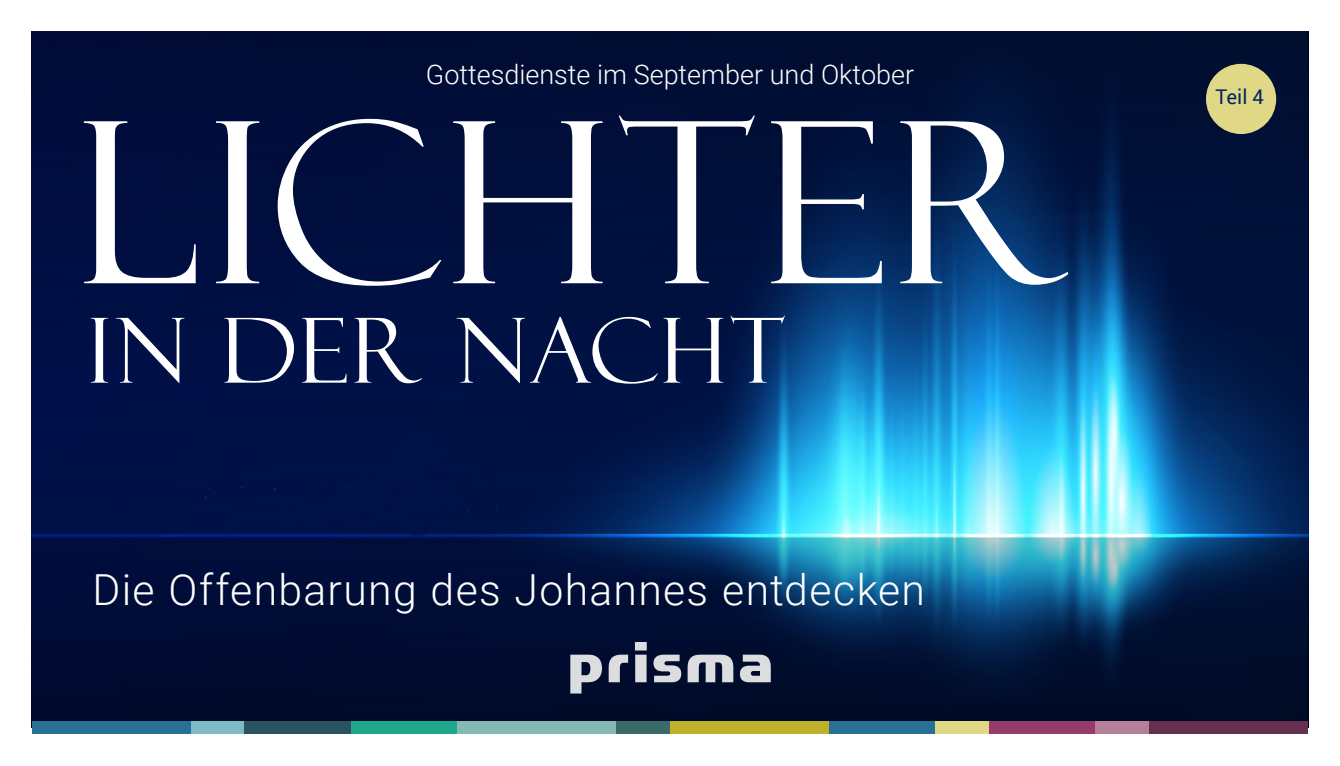
<style>
.page{position:relative;width:1340px;height:766px;background:#fff}
.page>*{position:absolute;margin:0;border:0;box-sizing:border-box;transform-origin:0 0}
.t1{font:225px "Felix Titling";letter-spacing:.025em;color:#fff}
.t2{font:90px "Felix Titling";letter-spacing:.02em;color:#fff}
.t3{font:300 42.75px "Roboto";letter-spacing:.03em;color:#fff}
.Titel_Frontseite_obe{font:300 27px "Roboto";color:#fff}
.t4{font:20.25px "Roboto";color:#03285d}
</style>
<div class="page">
<img style="left:32px;top:32px;width:1275px;height:689px">
<div style="left:32px;top:721px;width:159px;height:12px;background:#287095"></div>
<div style="left:191px;top:721px;width:53px;height:12px;background:#7fbbc7"></div>
<div style="left:244px;top:721px;width:107px;height:12px;background:#2a5362"></div>
<div style="left:351px;top:721px;width:106px;height:12px;background:#1fa88b"></div>
<div style="left:457px;top:721px;width:160px;height:12px;background:#84bab1"></div>
<div style="left:617px;top:721px;width:53px;height:12px;background:#396a67"></div>
<div style="left:670px;top:721px;width:159px;height:12px;background:#bfb12b"></div>
<div style="left:829px;top:721px;width:106px;height:12px;background:#287095"></div>
<div style="left:935px;top:721px;width:54px;height:12px;background:#e0d787"></div>
<div style="left:989px;top:721px;width:106px;height:12px;background:#953c6a"></div>
<div style="left:1148px;top:721px;width:159px;height:12px;background:#673050"></div>
<div style="left:1095px;top:721px;width:53px;height:12px;background:#b77e9a"></div>
<svg style="left:570px;top:654px;width:32px;height:39px"></svg>
<svg style="left:608px;top:654px;width:20px;height:28px"></svg>
<svg style="left:635px;top:641px;width:11px;height:41px"></svg>
<svg style="left:653px;top:654px;width:28px;height:28px"></svg>
<svg style="left:687px;top:654px;width:46px;height:28px"></svg>
<svg style="left:740px;top:654px;width:30px;height:28px"></svg>
<div style="left:1207px;top:65px;width:67px;height:68px;background:#e0d787;border-radius:50%"></div>
<div style="left:1205px;top:64px;width:71px;height:70px;border:2px solid #e0d787;border-radius:50%"></div>
<p class="Titel_Frontseite_obe" style="left:426px;top:56px;width:490px">Gottesdienste im September und Oktober</p>
<p class="t1" style="left:81px;top:74px;width:989px">LICHTER</p>
<p class="t2" style="left:88px;top:299px;width:698px">IN DER NACHT</p>
<p class="t3" style="left:92px;top:559px;width:834px">Die Offenbarung des Johannes entdecken</p>
<p class="t4" style="left:1215px;top:83px;width:50px">Teil 4</p>
</div>
